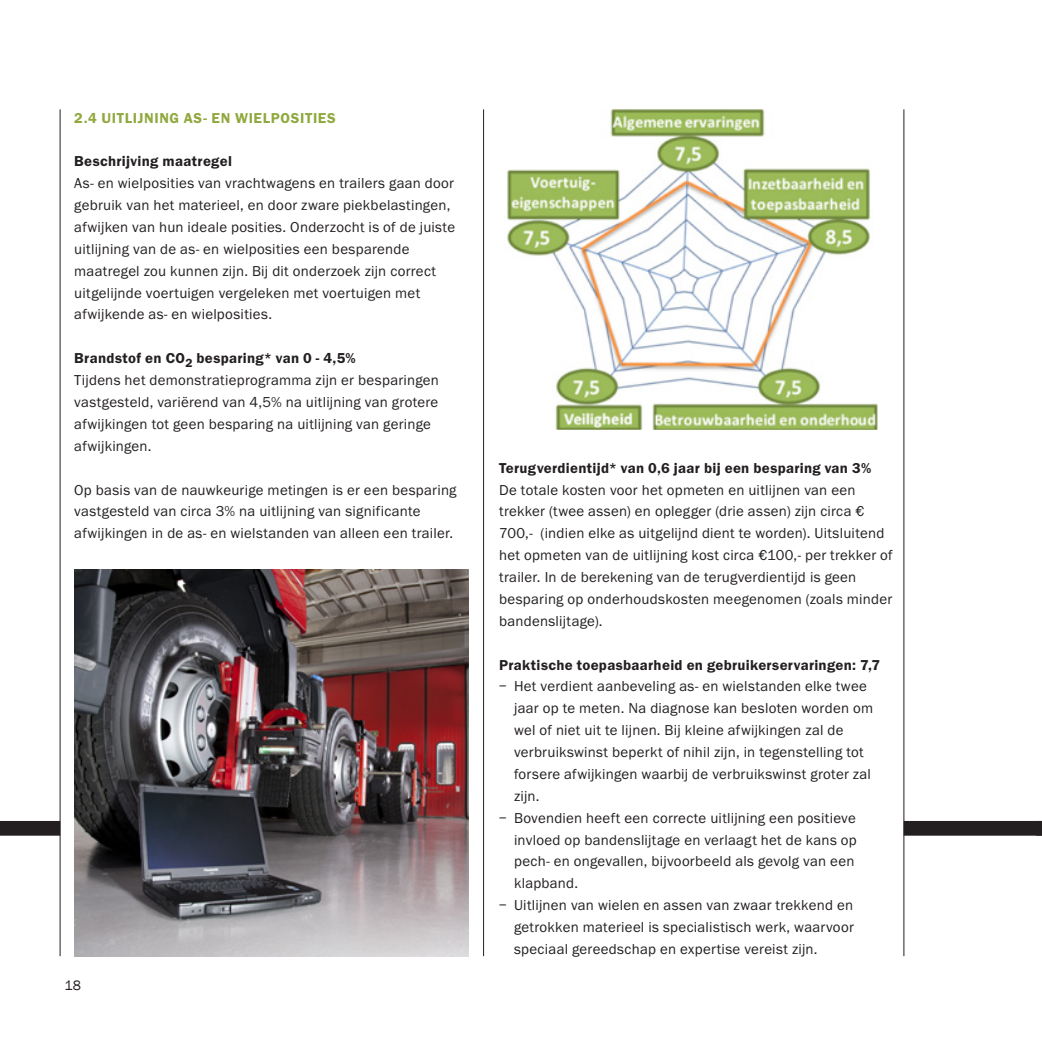
<style>
.page{position:relative;width:1042px;height:1042px;background:#fff}
.page>*{position:absolute;margin:0;border:0;box-sizing:border-box;transform-origin:0 0}
._06_TNO-Bodytekst{font:14.88px/21.9px "Franklin Goth EF";letter-spacing:.015em;color:#231f20}
._06_TNO-Bodytekst-2{font:600 14.88px "Franklin Goth EF";letter-spacing:.02em;color:#231f20}
._04_TNO-Tussenkop{font:600 14.88px "Franklin Goth EF";letter-spacing:.045em;color:#90a83d}
.t1{font:14px "Franklin Gothic";color:#231f20}
</style>
<div class="page">
<div style="left:903px;top:821px;width:139px;height:14px;background:#231f20"></div>
<div style="left:0;top:821px;width:60px;height:14px;background:#231f20"></div>
<hr style="left:483px;top:109px;width:1px;height:847px;background:#231f20">
<hr style="left:60px;top:109px;width:1px;height:847px;background:#231f20">
<hr style="left:903px;top:109px;width:1px;height:847px;background:#231f20">
<img style="left:74px;top:569px;width:394px;height:387px">
<img style="left:507px;top:109px;width:371px;height:321px">
<p class="_04_TNO-Tussenkop" style="left:74px;top:109px;width:263px">2.4 UITLIJNING AS- EN WIELPOSITIES</p>
<p class="_06_TNO-Bodytekst-2" style="left:74px;top:153px;width:159px">Beschrijving maatregel</p>
<p class="_06_TNO-Bodytekst" style="left:74px;top:173px;width:382px">As- en wielposities van vrachtwagens en trailers gaan door gebruik van het materieel, en door zware piekbelastingen, afwijken van hun ideale posities. Onderzocht is of de juiste uitlijning van de as- en wielposities een besparende maatregel zou kunnen zijn. Bij dit onderzoek zijn correct uitgelijnde voertuigen vergeleken met voertuigen met afwijkende as- en wielposities.</p>
<p class="_06_TNO-Bodytekst-2" style="left:74px;top:350px;width:283px">Brandstof en CO<sub>2</sub> besparing* van 0 - 4,5%</p>
<p class="_06_TNO-Bodytekst" style="left:74px;top:369px;width:366px">Tijdens het demonstratieprogramma zijn er besparingen vastgesteld, variërend van 4,5% na uitlijning van grotere afwijkingen tot geen besparing na uitlijning van geringe afwijkingen.</p>
<p class="_06_TNO-Bodytekst" style="left:74px;top:479px;width:384px">Op basis van de nauwkeurige metingen is er een besparing vastgesteld van circa 3% na uitlijning van significante afwijkingen in de as- en wielstanden van alleen een trailer.</p>
<p class="t1" style="left:65px;top:976px;width:18px">18</p>
<p class="_06_TNO-Bodytekst-2" style="left:499px;top:459px;width:374px">Terugverdientijd* van 0,6 jaar bij een besparing van 3%</p>
<p class="_06_TNO-Bodytekst" style="left:499px;top:479px;width:395px">De totale kosten voor het opmeten en uitlijnen van een trekker (twee assen) en oplegger (drie assen) zijn circa € 700,- (indien elke as uitgelijnd dient te worden). Uitsluitend het opmeten van de uitlijning kost circa €100,- per trekker of trailer. In de berekening van de terugverdientijd is geen besparing op onderhoudskosten meegenomen (zoals minder bandenslijtage).</p>
<p class="_06_TNO-Bodytekst-2" style="left:499px;top:656px;width:383px">Praktische toepasbaarheid en gebruikerservaringen: 7,7</p>
<p class="_06_TNO-Bodytekst" style="left:514px;top:676px;width:361px;text-indent:-15px">− Het verdient aanbeveling as- en wielstanden elke twee jaar op te meten. Na diagnose kan besloten worden om wel of niet uit te lijnen. Bij kleine afwijkingen zal de verbruikswinst beperkt of nihil zijn, in tegenstelling tot forsere afwijkingen waarbij de verbruikswinst groter zal zijn.</p>
<p class="_06_TNO-Bodytekst" style="left:514px;top:807px;width:344px;text-indent:-15px">− Bovendien heeft een correcte uitlijning een positieve invloed op bandenslijtage en verlaagt het de kans op pech- en ongevallen, bijvoorbeeld als gevolg van een klapband.</p>
<p class="_06_TNO-Bodytekst" style="left:514px;top:894px;width:341px;text-align:justify;text-indent:-15px">− Uitlijnen van wielen en assen van zwaar trekkend en getrokken materieel is specialistisch werk, waarvoor speciaal gereedschap en expertise vereist zijn.</p>
</div>
